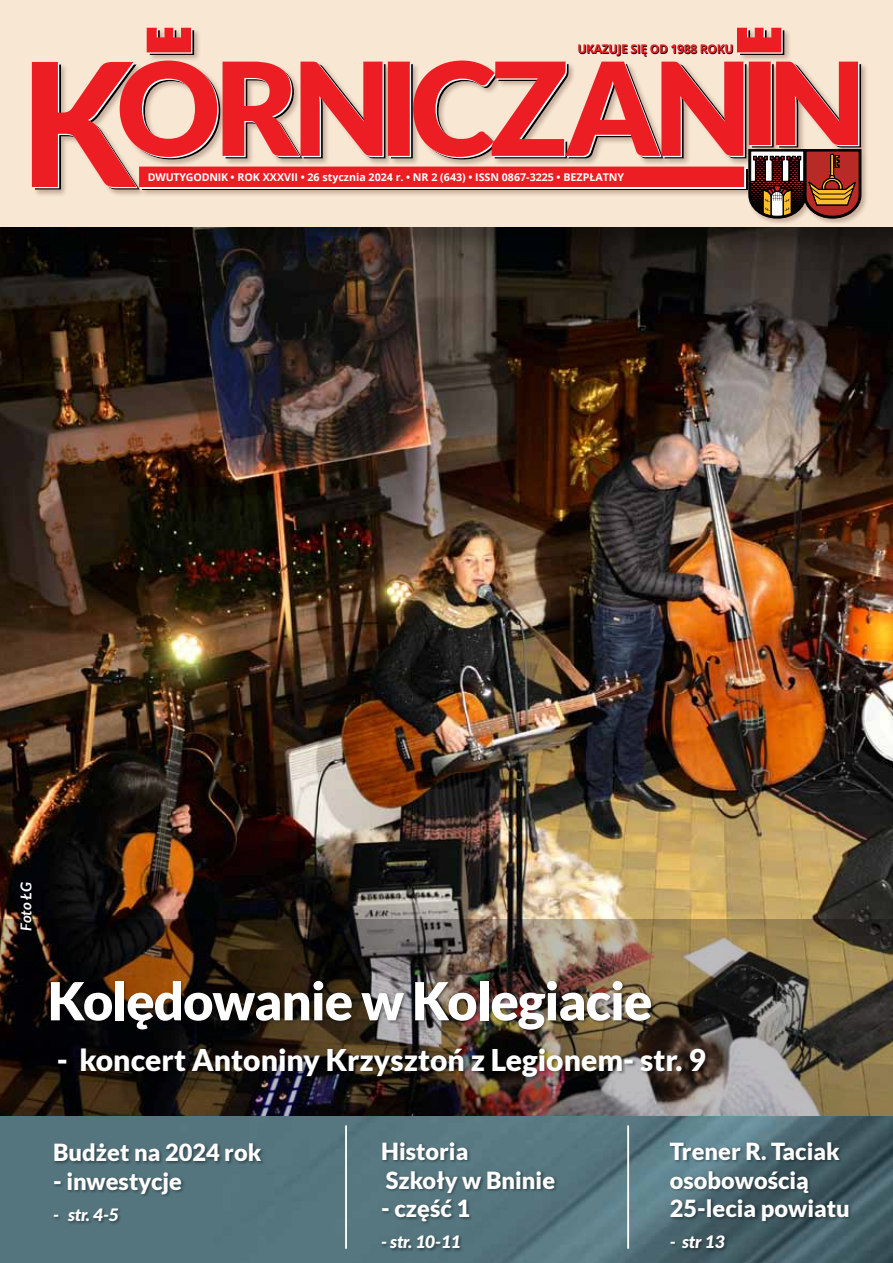
<style>
.page{position:relative;width:893px;height:1263px;background:#fff}
.page>*{position:absolute;margin:0;border:0;box-sizing:border-box;transform-origin:0 0}
.t1{font:900 52.5px "Lato";letter-spacing:-.02em;color:#fff}
.t2{font:900 30px "Lato";color:#fff}
.t3{font:900 23.55px/28.3px "Lato";color:#fff}
.t4{font:italic 900 17.1px "Lato";color:#fff}
.t5{font:italic 700 15px "Lato";color:#fff}
.t6{font:700 12px "Open Sans";letter-spacing:-.02em;color:#000}
.t7{font:700 10.65px "Open Sans";color:#fff}
.s1{color:#fffeff}
</style>
<div class="page">
<img style="left:0;top:253px;width:893px;height:666px">
<img style="left:0;top:1116px;width:893px;height:147px">
<div style="left:0;top:0;width:893px;height:253px;background:#000;opacity:.25"></div>
<div style="left:0;top:0;width:893px;height:226px;background:#f7e7d3"></div>
<img style="left:0;top:919px;width:893px;height:197px">
<div style="left:20px;top:881px;width:16px;height:53px;background:#030207"></div>
<div style="left:140px;top:167px;width:615px;height:30px;background:#6c3e30;opacity:.2"></div>
<div style="left:33px;top:63px;width:114px;height:134px;background:#6c3e30;opacity:.2"></div>
<div style="left:148px;top:29px;width:53px;height:34px;background:#6c3e30;opacity:.2"></div>
<div style="left:738px;top:29px;width:54px;height:34px;background:#6c3e30;opacity:.2"></div>
<div style="left:121px;top:61px;width:747px;height:106px;background:#6c3e30;opacity:.2"></div>
<div style="left:747px;top:148px;width:121px;height:77px;background:#f7e7d3"></div>
<div style="left:748px;top:149px;width:120px;height:74px;background:#6c3e30;opacity:.2"></div>
<svg style="left:749px;top:159px;width:112px;height:59px;background:#7d4833"></svg>
<div style="left:142px;top:169px;width:605px;height:21px;background:#fff"></div>
<div style="left:140px;top:168px;width:605px;height:20px;background:#fff"></div>
<div style="left:139px;top:167px;width:605px;height:20px;background:#ed1d24"></div>
<svg style="left:32px;top:62px;width:108px;height:128px"></svg>
<svg style="left:147px;top:28px;width:47px;height:27px"></svg>
<svg style="left:737px;top:28px;width:47px;height:27px"></svg>
<svg style="left:120px;top:61px;width:738px;height:96px;fill:#ed1d24"></svg>
<div style="left:381px;top:1141px;width:178px;height:111px;background:#000;opacity:.45"></div>
<hr style="left:345px;top:1125px;width:2px;height:124px;background:#fff">
<hr style="left:627px;top:1125px;width:2px;height:124px;background:#fff">
<div style="left:53px;top:1142px;width:212px;height:83px;background:#000;opacity:.45"></div>
<div style="left:49px;top:980px;width:661px;height:101px;background:#000;opacity:.45"></div>
<div style="left:669px;top:1141px;width:184px;height:111px;background:#000;opacity:.45"></div>
<p class="t6" style="left:578px;top:41px;width:158px">UKAZUJE SIĘ OD 1988 ROKU</p>
<p class="t7" style="left:148px;top:170px;width:478px">DWUTYGODNIK • ROK XXXVII • 26 stycznia 2024 r. • NR 2 <span class="s1">(</span>643) • ISSN 0867-3225 • BEZPŁATNY</p>
<p class="t5" style="left:18px;top:931px;width:50px;rotate:-90deg">Foto ŁG</p>
<h1 class="t1" style="left:48px;top:970px;width:606px">Kolędowanie w Kolegiacie</h1>
<p class="t2" style="left:57px;top:1043px;width:651px">- koncert Antoniny Krzysztoń z Legionem- str. 9</p>
<p class="t3" style="left:53px;top:1138px;width:210px">Budżet na 2024 rok</p>
<p class="t3" style="left:53px;top:1166px;width:130px">- inwestycje</p>
<p class="t4" style="left:53px;top:1205px;width:67px">- str. 4-5</p>
<p class="t3" style="left:381px;top:1137px;width:175px">Historia<br>Szkoły w Bninie</p>
<p class="t3" style="left:381px;top:1193px;width:90px">- część 1</p>
<p class="t4" style="left:381px;top:1232px;width:81px">- str. 10-11</p>
<p class="t3" style="left:670px;top:1137px;width:182px">Trener R. Taciak osobowością<br>25-lecia powiatu</p>
<p class="t4" style="left:670px;top:1232px;width:56px">- str 13</p>
</div>
